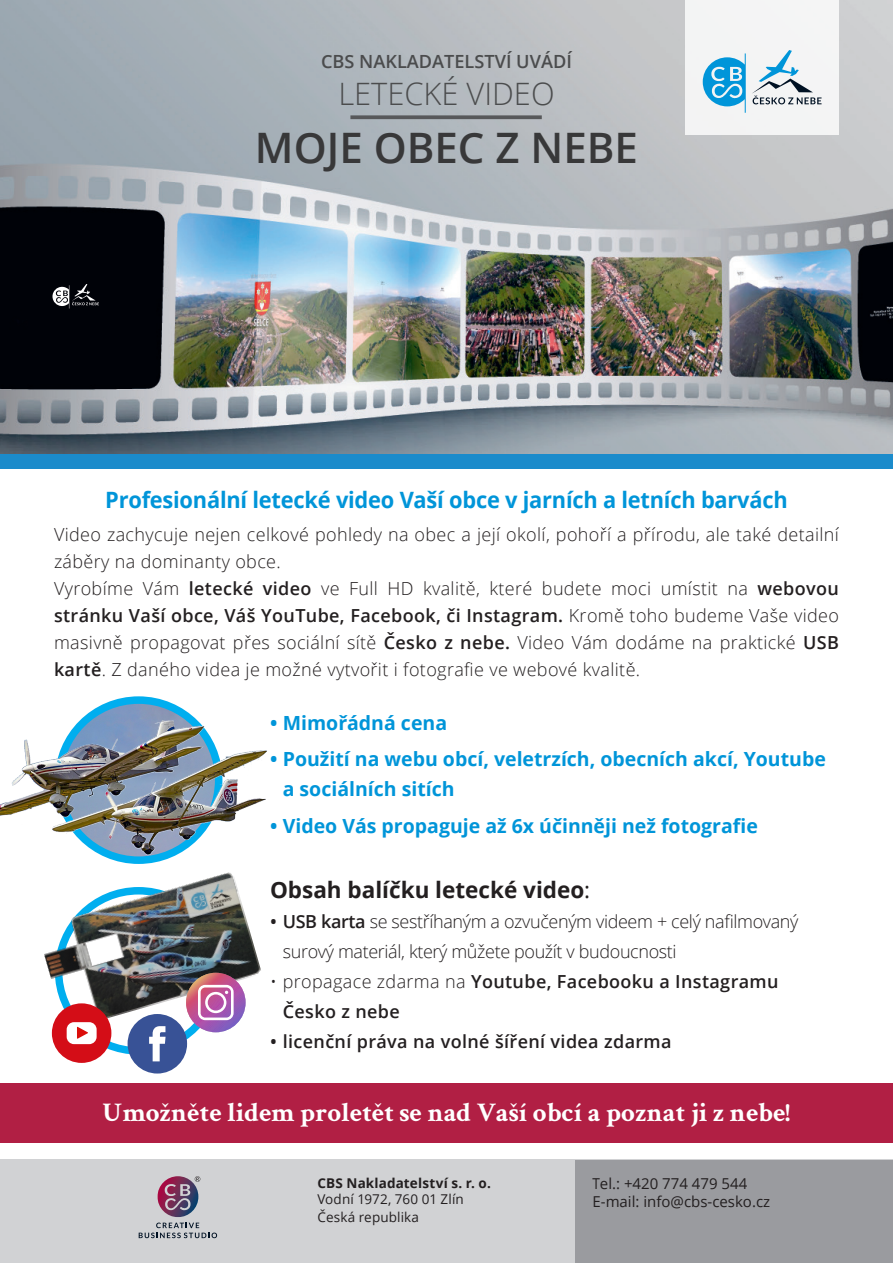
<style>
.page{position:relative;width:893px;height:1263px;background:#fff}
.page>*{position:absolute;margin:0;border:0;box-sizing:border-box;transform-origin:0 0}
.t1{font:600 42px "Open Sans";color:#383839}
.t2{font:300 30.9px "Open Sans";color:#4b4c4d}
.t3{font:700 27px "Crimson Text";color:#fff}
.t4{font:700 22.5px "Open Sans";letter-spacing:-.01em;color:#0095d9}
.t5{font:700 22.5px "Open Sans";color:#231f20}
.t6{font:700 19.5px/30px "Open Sans";color:#0095d9}
.t7{font:600 18.15px "Open Sans";color:#4b4c4d}
.t8{font:300 18px/27px "Open Sans";letter-spacing:.02em;color:#231f20}
.t9{font:300 18px/30px "Open Sans";letter-spacing:-.02em;color:#231f20}
.t10{font:600 18px/30px "Open Sans";letter-spacing:.02em;color:#231f20}
.Paragraph_Style_1{font:15px "Open Sans";color:#231f20}
.Paragraph_Style_1-2{font:15px "Open Sans";color:#231f20;scale:.9 1}
.Paragraph_Style_1-3{font:13.5px "Open Sans";letter-spacing:.01em;color:#231f20}
.Paragraph_Style_1-4{font:700 13.5px "Open Sans";letter-spacing:.01em;color:#231f20}
.s1{font-weight:600}
.s2{font-weight:400}
.s3{font-weight:300}
</style>
<div class="page">
<img style="left:0;top:0;width:893px;height:454px">
<div style="left:686px;top:0;width:153px;height:135px;background:#f4f4f4"></div>
<svg style="left:703px;top:50px;width:118px;height:63px"></svg>
<div style="left:0;top:454px;width:893px;height:15px;background:#1b8bcb"></div>
<div style="left:0;top:1160px;width:893px;height:103px;background:#d1d2d4"></div>
<div style="left:575px;top:1160px;width:318px;height:103px;background:#9a9b9f"></div>
<div style="left:0;top:1084px;width:893px;height:59px;background:#b11f44"></div>
<img style="left:59px;top:700px;width:160px;height:160px;border-radius:80px">
<img style="left:0;top:713px;width:267px;height:151px">
<img style="left:44px;top:872px;width:217px;height:158px">
<svg style="left:350px;top:115px;width:192px;height:4px"></svg>
<img style="left:157px;top:1176px;width:41px;height:41px">
<svg style="left:139px;top:1222px;width:78px;height:16px"></svg>
<svg style="left:195px;top:1176px;width:5px;height:6px"></svg>
<div style="left:128px;top:1014px;width:59px;height:59px;background:#385296;border-radius:50%"></div>
<svg style="left:149px;top:1026px;width:17px;height:35px"></svg>
<div style="left:52px;top:1003px;width:59px;height:60px;background:#d40d17;border-radius:50%"></div>
<div style="left:67px;top:1022px;width:30px;height:22px;background:#fff;border-radius:7px"></div>
<svg style="left:77px;top:1027px;width:11px;height:12px"></svg>
<svg style="left:186px;top:973px;width:60px;height:59px"></svg>
<svg style="left:52px;top:284px;width:47px;height:24px"></svg>
<p class="t7" style="left:321px;top:49px;width:252px">CBS NAKLADATELSTVÍ UVÁDÍ</p>
<p class="t2" style="left:338px;top:73px;width:218px">LETECKÉ VIDEO</p>
<p class="t1" style="left:255px;top:119px;width:385px">MOJE OBEC Z NEBE</p>
<p class="t4" style="left:105px;top:484px;width:684px">Profesionální letecké video Vaší obce v jarních a letních barvách</p>
<p class="t8" style="left:54px;top:521px;width:786px">Video zachycuje nejen celkové pohledy na obec a její okolí, pohoří a přírodu, ale také detailní záběry na dominanty obce.</p>
<p class="t8" style="left:54px;top:575px;width:786px;text-align:justify">Vyrobíme Vám <span class="s1">letecké video</span> ve Full HD kvalitě, které budete moci umístit na <span class="s1">webovou stránku Vaší obce, Váš YouTube, Facebook, či Instagram.</span> Kromě toho budeme Vaše video masivně propagovat přes sociální sítě <span class="s1">Česko z nebe.</span> Video Vám dodáme na praktické <span class="s1">USB kartě</span>. Z daného videa je možné vytvořit i fotografie ve webové kvalitě.</p>
<p class="t6" style="left:270px;top:707px;width:179px">• Mimořádná cena</p>
<p class="t6" style="left:283px;top:744px;width:545px;text-indent:-13px">• Použití na webu obcí, veletrzích, obecních akcí, Youtube a sociálních sitích</p>
<p class="t6" style="left:270px;top:810px;width:489px">• Video Vás propaguje až 6x účinněji než fotografie</p>
<p class="t5" style="left:270px;top:874px;width:322px">Obsah balíčku letecké video<span class="s2">:</span></p>
<p class="t9" style="left:283px;top:906px;width:517px;text-indent:-13px"><span class="s1">• USB karta</span> se sestříhaným a ozvučeným videem + celý nafilmovaný surový materiál, který můžete použít v budoucnosti</p>
<p class="t10" style="left:283px;top:966px;width:497px;text-indent:-13px"><span class="s3">• propagace zdarma na</span> Youtube, Facebooku a Instagramu<br>Česko z nebe</p>
<p class="t10" style="left:270px;top:1026px;width:403px">• licenční práva na volné šíření videa zdarma</p>
<p class="t3" style="left:103px;top:1096px;width:689px">Umožněte lidem proletět se nad Vaší obcí a poznat ji z nebe!</p>
<p class="Paragraph_Style_1-4" style="left:317px;top:1173px;width:175px">CBS Nakladatelství s. r. o.</p>
<p class="Paragraph_Style_1-3" style="left:317px;top:1190px;width:148px">Vodní 1972, 760 01 Zlín</p>
<p class="Paragraph_Style_1-3" style="left:317px;top:1208px;width:103px">Česká republika</p>
<p class="Paragraph_Style_1-2" style="left:592px;top:1173px;width:173px">Tel.: +420 774 479 544</p>
<p class="Paragraph_Style_1" style="left:592px;top:1191px;width:179px">E-mail: info@cbs-cesko.cz</p>
</div>
